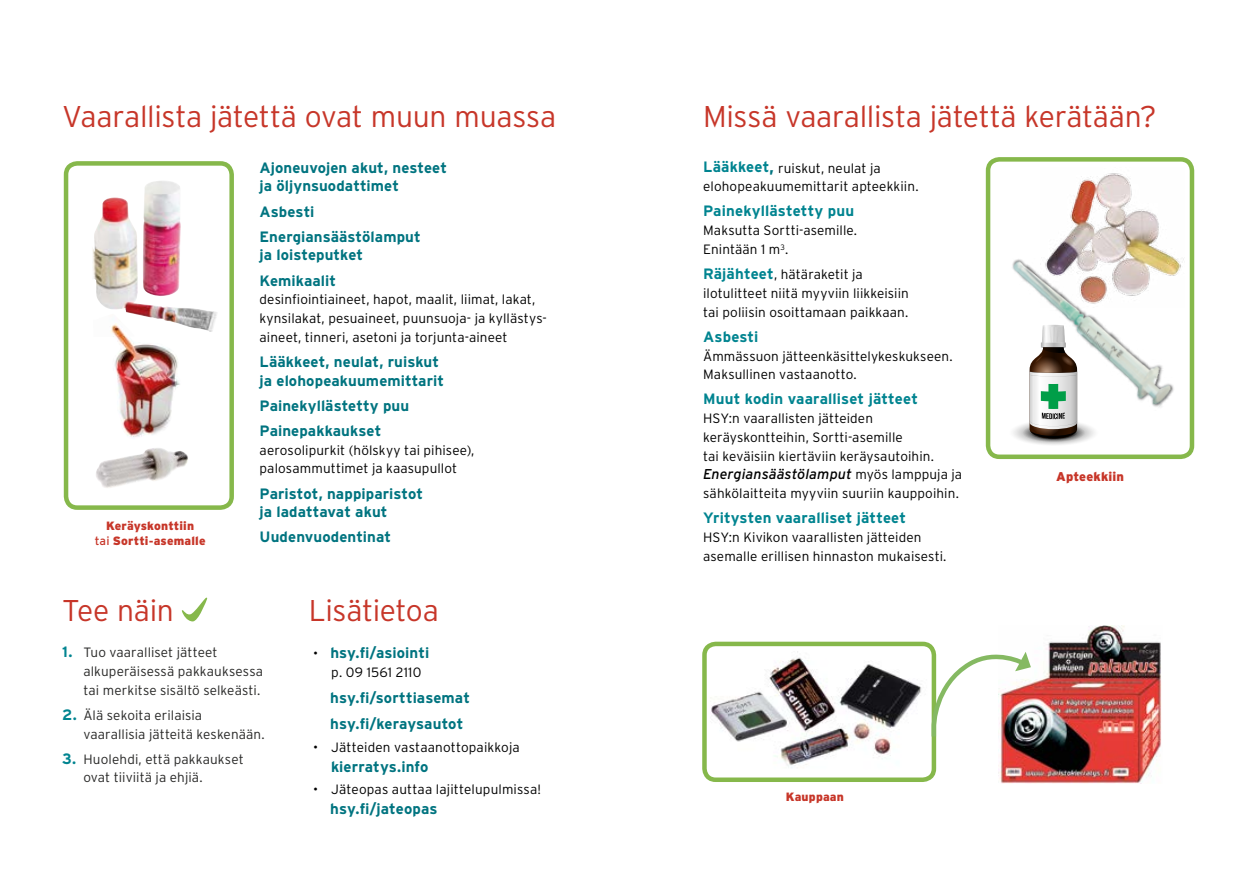
<style>
.page{position:relative;width:1259px;height:893px;background:#fff}
.page>*{position:absolute;margin:0;border:0;box-sizing:border-box;transform-origin:0 0}
.t1{font:300 30px "Interstate";letter-spacing:-.015em;color:#c73629}
.t2{font:700 15px/18.8px "Interstate";letter-spacing:.005em;color:#007480}
.t3{font:700 15px "Interstate";letter-spacing:.01em;color:#008490}
.t4{font:italic 14.25px "Interstate";letter-spacing:.01em;color:#000}
.t5{font:300 13.5px/18.8px "Interstate";letter-spacing:.01em;color:#000}
.t6{font:300 13.5px/18.8px "Interstate";letter-spacing:.005em;color:#282827}
.t7{font:900 12.75px "Interstate";letter-spacing:.01em;color:#c73629}
.t8{font:900 12px/14.4px "Interstate";letter-spacing:.015em;color:#c73629;text-align:center}
.s1{font-weight:400}
.s2{font-weight:700}
.s3{font-weight:700;font-size:15px;color:#008490}
.s4{color:#fff}
.s5{font-weight:900;color:#007480}
.s6{font-weight:300;font-style:normal;font-size:13.5px}
</style>
<div class="page">
<div style="left:64px;top:161px;width:170px;height:349px;border:4px solid #86b84b;border-radius:11px"></div>
<div style="left:985px;top:157px;width:209px;height:302px;border:4px solid #86b84b;border-radius:11px"></div>
<svg style="left:181px;top:597px;width:27px;height:25px"></svg>
<img style="left:1000px;top:625px;width:161px;height:158px">
<svg style="left:1018px;top:438px;width:72px;height:7px"></svg>
<img style="left:1070px;top:173px;width:89px;height:59px">
<svg style="left:1012px;top:232px;width:179px;height:206px"></svg>
<img style="left:92px;top:181px;width:125px;height:151px">
<img style="left:100px;top:323px;width:82px;height:114px">
<img style="left:96px;top:448px;width:92px;height:40px">
<img style="left:703px;top:642px;width:328px;height:138px">
<h1 class="t1" style="left:62px;top:98px;width:495px">Vaarallista jätettä ovat muun muassa</h1>
<p class="t2" style="left:260px;top:158px;width:189px">Ajoneuvojen akut, nesteet ja öljynsuodattimet</p>
<p class="t2" style="left:260px;top:198px;width:163px;line-height:25.2px">Asbesti<br>Energiansäästölamput</p>
<p class="t2" style="left:260px;top:242px;width:105px;line-height:25.2px">ja loisteputket<br>Kemikaalit</p>
<p class="t5" style="left:260px;top:290px;width:287px">desinfiointiaineet, hapot, maalit, liimat, lakat, kynsilakat, pesuaineet, puunsuoja- ja kyllästys&shy;aineet, tinneri, asetoni ja torjunta-aineet</p>
<p class="t2" style="left:260px;top:352px;width:186px">Lääkkeet, neulat, ruiskut ja elohopeakuumemittarit</p>
<p class="t2" style="left:260px;top:393px;width:151px;line-height:25.2px">Painekyllästetty puu<br>Painepakkaukset</p>
<p class="t5" style="left:260px;top:440px;width:216px">aerosolipurkit (hölskyy tai pihisee), palosammuttimet ja kaasupullot</p>
<p class="t2" style="left:260px;top:484px;width:165px">Paristot, nappiparistot ja ladattavat akut</p>
<p class="t2" style="left:260px;top:528px;width:133px">Uudenvuodentinat</p>
<p class="t8" style="left:95px;top:519px;width:112px">Keräyskonttiin<br><span class="s1">tai</span> Sortti<span class="s2">-</span>asemalle</p>
<h1 class="t1" style="left:62px;top:593px;width:113px">Tee näin</h1>
<p class="t6" style="left:83px;top:643px;width:181px;text-indent:-21px"><span class="s3">1.</span> Tuo vaaralliset jätteet alkuperäisessä pakkauksessa tai merkitse sisältö selkeästi.</p>
<p class="t6" style="left:83px;top:706px;width:183px;text-indent:-21px"><span class="s3">2.</span> Älä sekoita erilaisia vaarallisia jätteitä keskenään.</p>
<p class="t6" style="left:83px;top:749px;width:162px;text-indent:-21px"><span class="s3">3.</span> Huolehdi, että pakkaukset ovat tiiviitä ja ehjiä.</p>
<h1 class="t1" style="left:309px;top:593px;width:132px">Lisätietoa</h1>
<p class="t2" style="left:330px;top:643px;width:100px">hsy.fi/asiointi</p>
<p class="t5" style="left:331px;top:663px;width:92px">p. 09 1561 2110</p>
<p class="t2" style="left:330px;top:685px;width:141px;line-height:26px">hsy.fi/sorttiasemat hsy.fi/keraysautot</p>
<p class="t5" style="left:313px;top:738px;width:208px">• Jätteiden vastaanottopaikkoja</p>
<p class="t2" style="left:331px;top:757px;width:106px">kierratys.info<span class="s4">/</span></p>
<p class="t5" style="left:313px;top:780px;width:230px">• Jäteopas auttaa lajittelupulmissa!</p>
<p class="t2" style="left:330px;top:799px;width:109px">hsy.fi/jateopas</p>
<h1 class="t1" style="left:703px;top:98px;width:455px">Missä vaarallista jätettä kerätään?</h1>
<p class="t5" style="left:703px;top:158px;width:217px"><span class="s3">Lääkkeet</span><span class="s5">,</span> ruiskut, neulat ja elohopeakuumemittarit apteekkiin.</p>
<p class="t3" style="left:703px;top:202px;width:153px">Painekyllästetty puu</p>
<p class="t5" style="left:703px;top:221px;width:156px">Maksutta Sortti-asemille.<br>Enintään 1 m<sup>3</sup>.</p>
<p class="t5" style="left:703px;top:265px;width:207px"><span class="s3">Räjähteet</span>, hätäraketit ja ilotulitteet niitä myyviin liikkeisiin tai poliisin osoittamaan paikkaan.</p>
<p class="t3" style="left:703px;top:327px;width:57px">Asbesti</p>
<p class="t5" style="left:703px;top:346px;width:251px">Ämmässuon jätteenkäsittelykeskukseen.<br>Maksullinen vastaanotto.</p>
<p class="t3" style="left:703px;top:390px;width:216px">Muut kodin vaaralliset jätteet</p>
<p class="t5" style="left:703px;top:409px;width:232px">HSY:n vaarallisten jätteiden keräyskontteihin, Sortti-asemille<br>tai keväisiin kiertäviin keräysautoihin.</p>
<p class="t4" style="left:703px;top:466px;width:260px">Energiansäästölamput <span class="s6">myös lamppuja ja</span></p>
<p class="t5" style="left:703px;top:484px;width:257px">sähkölaitteita myyviin suuriin kauppoihin.</p>
<p class="t3" style="left:703px;top:509px;width:204px">Yritysten vaaralliset jätteet</p>
<p class="t5" style="left:703px;top:528px;width:245px">HSY:n Kivikon vaarallisten jätteiden asemalle erillisen hinnaston mukaisesti.</p>
<p class="t8" style="left:786px;top:790px;width:60px">Kauppaan</p>
<p class="t7" style="left:1056px;top:469px;width:69px">Apteekkiin</p>
</div>
